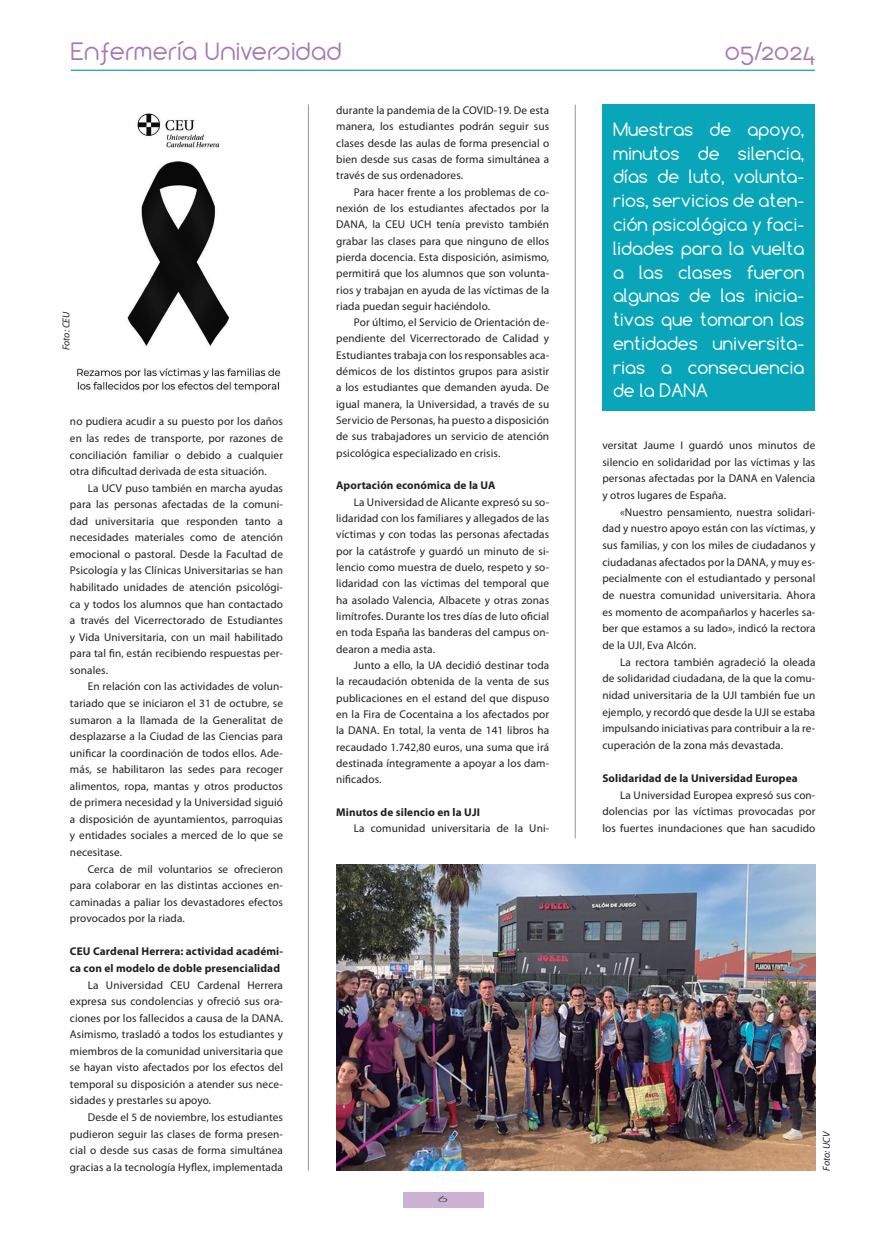
<style>
.page{position:relative;width:886px;height:1241px;background:#fff}
.page>*{position:absolute;margin:0;border:0;box-sizing:border-box;transform-origin:0 0}
.t1{font:300 27.5px "Arista 2.0 Alternate";letter-spacing:.04em;color:#a577b3}
.t2{font:17.5px/23.8px "Comfortaa";color:#fff;text-align:justify}
.t3{font:11.25px/16.5px "Myriad Pro";letter-spacing:.01em;color:#231f20;text-align:justify}
.t4{font:700 11.25px/16.5px "Myriad Pro";letter-spacing:.01em;color:#231f20}
.t5{font:italic 10px "Myriad Pro";color:#231f20}
.t6{font:300 8.12px "Futura";color:#231f20;scale:2 1}
</style>
<div class="page">
<hr style="left:71px;top:70px;width:744px;height:1px;background:#09a6b9">
<div style="left:403px;top:1192px;width:80px;height:15px;background:#cab2d5"></div>
<hr style="left:308px;top:105px;width:1px;height:1065px;background:#939598">
<hr style="left:575px;top:105px;width:1px;height:733px;background:#939598">
<img style="left:77px;top:112px;width:204px;height:280px">
<img style="left:336px;top:864px;width:479px;height:306px">
<div style="left:602px;top:105px;width:213px;height:306px;background:#09a6b9"></div>
<p class="t1" style="left:71px;top:35px;width:272px">Enfermería Universidad</p>
<p class="t1" style="left:725px;top:35px;width:91px">05/2024</p>
<p class="t5" style="left:61px;top:350px;width:40px;rotate:-90deg">Foto: CEU</p>
<p class="t3" style="left:70px;top:413px;width:214px">no pudiera acudir a su puesto por los daños en las redes de transporte, por razones de conciliación familiar o debido a cualquier otra dificultad derivada de esta situación.</p>
<p class="t3" style="left:70px;top:480px;width:215px;text-indent:18px">La UCV puso también en marcha ayudas para las personas afectadas de la comuni&shy;dad universitaria que responden tanto a necesidades materiales como de atención emocional o pastoral. Desde la Facultad de Psicología y las Clínicas Universitarias se han habilitado unidades de atención psicológi&shy;ca y todos los alumnos que han contactado a través del Vicerrectorado de Estudiantes y Vida Universitaria, con un mail habilitado para tal fin, están recibiendo respuestas per&shy;sonales.</p>
<p class="t3" style="left:70px;top:678px;width:215px;text-indent:18px">En relación con las actividades de volun&shy;tariado que se iniciaron el 31 de octubre, se sumaron a la llamada de la Generalitat de desplazarse a la Ciudad de las Ciencias para unificar la coordinación de todos ellos. Ade&shy;más, se habilitaron las sedes para recoger alimentos, ropa, mantas y otros productos de primera necesidad y la Universidad siguió a disposición de ayuntamientos, parroquias y entidades sociales a merced de lo que se necesitase.</p>
<p class="t3" style="left:70px;top:860px;width:214px;text-indent:18px">Cerca de mil voluntarios se ofrecieron para colaborar en las distintas acciones en&shy;caminadas a paliar los devastadores efectos provocados por la riada.</p>
<p class="t4" style="left:70px;top:943px;width:214px">CEU Cardenal Herrera: actividad académi&shy;ca con el modelo de doble presencialidad</p>
<p class="t3" style="left:70px;top:976px;width:215px;text-indent:18px">La Universidad CEU Cardenal Herrera expresa sus condolencias y ofreció sus ora&shy;ciones por los fallecidos a causa de la DANA.<br>Asimismo, trasladó a todos los estudiantes y miembros de la comunidad universitaria que se hayan visto afectados por los efectos del temporal su disposición a atender sus nece&shy;sidades y prestarles su apoyo.</p>
<p class="t3" style="left:70px;top:1108px;width:215px;text-indent:18px">Desde el 5 de noviembre, los estudiantes pudieron seguir las clases de forma presen&shy;cial o desde sus casas de forma simultánea gracias a la tecnología Hyflex, implementada</p>
<p class="t3" style="left:336px;top:102px;width:215px">durante la pandemia de la COVID-19. De esta manera, los estudiantes podrán seguir sus clases desde las aulas de forma presencial o bien desde sus casas de forma simultánea a través de sus ordenadores.</p>
<p class="t3" style="left:336px;top:184px;width:215px;text-indent:18px">Para hacer frente a los problemas de co&shy;nexión de los estudiantes afectados por la DANA, la CEU UCH tenía previsto también grabar las clases para que ninguno de ellos pierda docencia. Esta disposición, asimismo, permitirá que los alumnos que son volunta&shy;rios y trabajan en ayuda de las víctimas de la riada puedan seguir haciéndolo.</p>
<p class="t3" style="left:336px;top:314px;width:214px;text-indent:18px">Por último, el Servicio de Orientación de&shy;pendiente del Vicerrectorado de Calidad y Estudiantes trabaja con los responsables aca&shy;démicos de los distintos grupos para asistir a los estudiantes que demanden ayuda. De igual manera, la Universidad, a través de su Servicio de Personas, ha puesto a disposición de sus trabajadores un servicio de atención psicológica especializado en crisis.</p>
<p class="t4" style="left:336px;top:477px;width:161px">Aportación económica de la UA</p>
<p class="t3" style="left:336px;top:494px;width:215px;text-indent:18px">La Universidad de Alicante expresó su so&shy;lidaridad con los familiares y allegados de las víctimas y con todas las personas afectadas por la catástrofe y guardó un minuto de si&shy;lencio como muestra de duelo, respeto y so&shy;lidaridad con las víctimas del temporal que ha asolado Valencia, Albacete y otras zonas limítrofes. Durante los tres días de luto oficial en toda España las banderas del campus on&shy;dearon a media asta.</p>
<p class="t3" style="left:336px;top:657px;width:215px;text-indent:18px">Junto a ello, la UA decidió destinar toda la recaudación obtenida de la venta de sus publicaciones en el estand del que dispuso en la Fira de Cocentaina a los afectados por la DANA. En total, la venta de 141 libros ha recaudado 1.742,80 euros, una suma que irá destinada íntegramente a apoyar a los dam&shy;nificados.</p>
<p class="t4" style="left:336px;top:803px;width:145px">Minutos de silencio en la UJI</p>
<p class="t3" style="left:354px;top:820px;width:197px">La comunidad universitaria de la Uni-</p>
<p class="t2" style="left:613px;top:117px;width:193px">Muestras de apoyo, minutos de silencia, días de luto, volunta&shy;rios, servicios de aten&shy;ción psicológica y faci&shy;lidades para la vuelta a las clases fueron algunas de las inicia&shy;tivas que tomaron las entidades universita&shy;rias a consecuencia de la DANA</p>
<p class="t3" style="left:602px;top:437px;width:215px">versitat Jaume I guardó unos minutos de silencio en solidaridad por las víctimas y las personas afectadas por la DANA en Valencia y otros lugares de España.</p>
<p class="t3" style="left:602px;top:504px;width:215px;text-indent:18px">«Nuestro pensamiento, nuestra solidari&shy;dad y nuestro apoyo están con las víctimas, y sus familias, y con los miles de ciudadanos y ciudadanas afectados por la DANA, y muy es&shy;pecialmente con el estudiantado y personal de nuestra comunidad universitaria. Ahora es momento de acompañarlos y hacerles sa&shy;ber que estamos a su lado», indicó la rectora de la UJI, Eva Alcón.</p>
<p class="t3" style="left:602px;top:653px;width:215px;text-indent:18px">La rectora también agradeció la oleada de solidaridad ciudadana, de la que la comu&shy;nidad universitaria de la UJI también fue un ejemplo, y recordó que desde la UJI se estaba impulsando iniciativas para contribuir a la re&shy;cuperación de la zona más devastada.</p>
<p class="t4" style="left:602px;top:770px;width:197px">Solidaridad de la Universidad Europea</p>
<p class="t3" style="left:602px;top:786px;width:214px;text-indent:18px">La Universidad Europea expresó sus con&shy;dolencias por las víctimas provocadas por los fuertes inundaciones que han sacudido</p>
<p class="t6" style="left:438px;top:1193px;width:7px">6</p>
<p class="t5" style="left:821px;top:1170px;width:41px;rotate:-90deg">Foto: UCV</p>
</div>
